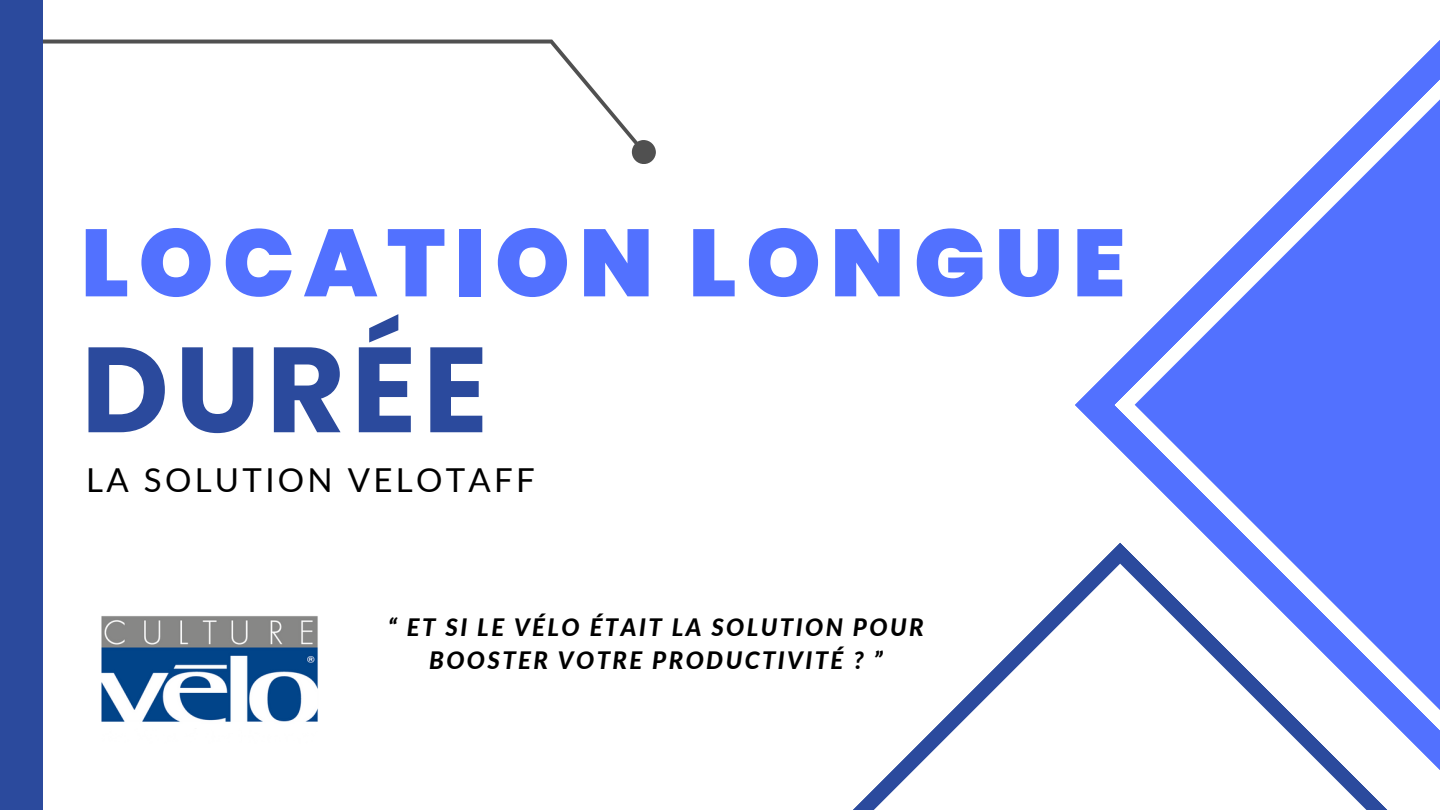
<style>
.page{position:relative;width:1440px;height:810px;background:#fff}
.page>*{position:absolute;margin:0;border:0;box-sizing:border-box;transform-origin:0 0}
.t1{font:700 121px "Poppins";letter-spacing:.05em;color:#2b4a9d}
.t2{font:900 95px "Poppins";letter-spacing:.1em;color:#5271ff}
.t3{font:33px "Lato";letter-spacing:.1em;color:#000}
.t4{font:italic 800 24px/33px "Lato";letter-spacing:.1em;color:#000;text-align:center}
</style>
<div class="page">
<svg style="left:1075px;top:40px;width:365px;height:404px"></svg>
<svg style="left:1114px;top:79px;width:326px;height:463px;fill:#5271ff"></svg>
<svg style="left:853px;top:542px;width:587px;height:268px"></svg>
<svg style="left:43px;top:40px;width:613px;height:124px"></svg>
<div style="left:0;top:0;width:43px;height:810px;background:#2b4a9d"></div>
<img style="left:101px;top:616px;width:217px;height:106px">
<p class="t2" style="left:81px;top:197px;width:1046px">LOCATION LONGUE</p>
<p class="t1" style="left:81px;top:305px;width:409px">DURÉE</p>
<p class="t3" style="left:86px;top:459px;width:450px">LA SOLUTION VELOTAFF</p>
<p class="t4" style="left:388px;top:610px;width:537px">“ ET SI LE VÉLO ÉTAIT LA SOLUTION POUR<br>BOOSTER VOTRE PRODUCTIVITÉ ? ”</p>
</div>
